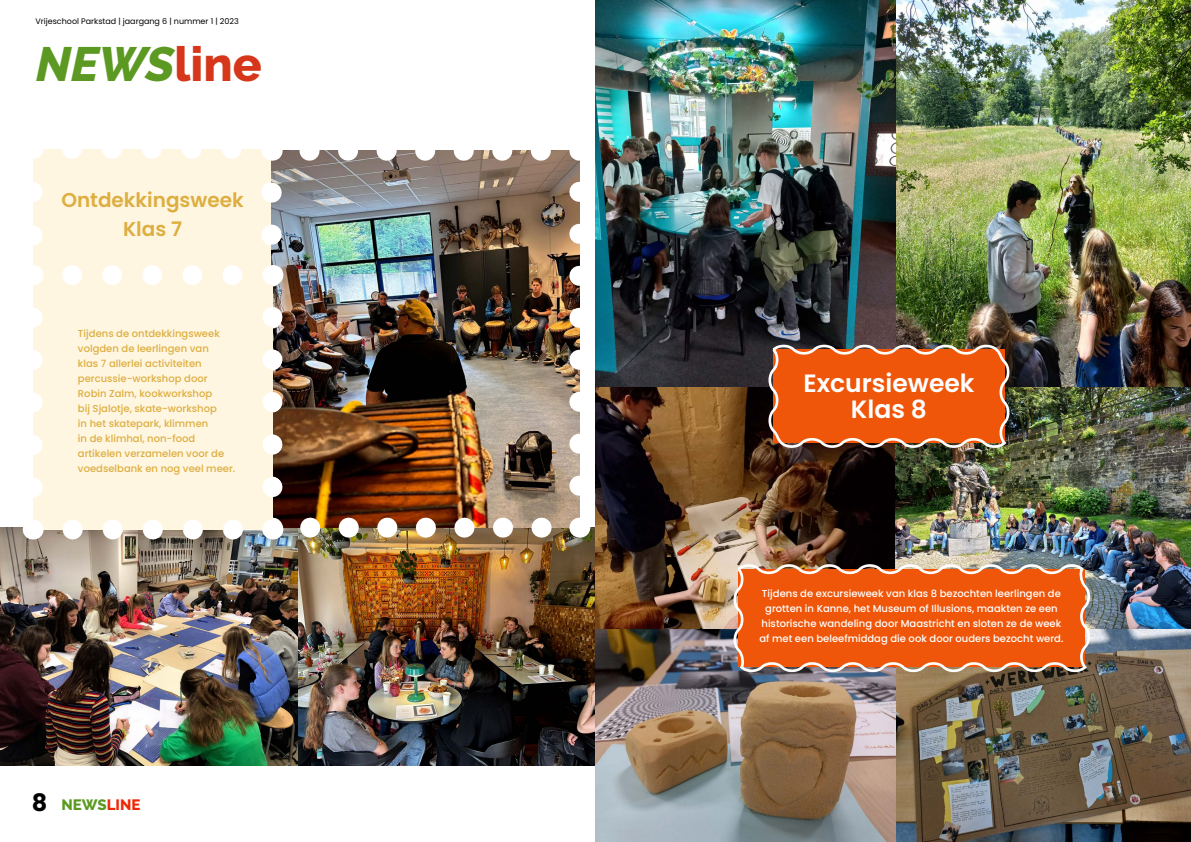
<style>
.page{position:relative;width:1191px;height:842px;background:#fff}
.page>*{position:absolute;margin:0;border:0;box-sizing:border-box;transform-origin:0 0}
.t1{font:italic 800 48px "Raleway";color:#5c9922}
.t2{font:600 25px/26px "Poppins";color:#fff;text-align:center}
.t3{font:700 24px "Poppins";color:#000}
.t4{font:600 20px/29px "Poppins";color:#ddae40;text-align:center}
.t5{font:800 15px "Raleway";color:#5c9922}
.t6{font:500 10px/15px "Poppins";color:#ddae40}
.t7{font:500 10px/15px "Poppins";color:#fff;text-align:center}
.t8{font:8px "Poppins";color:#000}
.s1{font-style:normal;color:#d6371b}
.s2{color:#ec2a09}
</style>
<div class="page">
<img style="left:595px;top:0;width:596px;height:842px">
<div style="left:33px;top:149px;width:238px;height:130px;background:#fff6e1"></div>
<svg style="left:33px;top:192px;width:10px;height:54px"></svg>
<svg style="left:62px;top:149px;width:170px;height:10px"></svg>
<img style="left:278px;top:528px;width:317px;height:238px">
<img style="left:0;top:528px;width:297px;height:237px">
<svg style="left:730px;top:560px;width:363px;height:116px;background:#dd6528"></svg>
<svg style="left:765px;top:341px;width:248px;height:111px;background:#cf5a1e"></svg>
<img style="left:272px;top:151px;width:307px;height:377px">
<img style="left:310px;top:518px;width:250px;height:20px">
<img style="left:569px;top:172px;width:11px;height:314px">
<svg style="left:291px;top:150px;width:250px;height:11px"></svg>
<div style="left:33px;top:275px;width:239px;height:254px;background:#fff6e1"></div>
<svg style="left:33px;top:317px;width:10px;height:181px"></svg>
<svg style="left:73px;top:519px;width:179px;height:20px"></svg>
<svg style="left:62px;top:265px;width:181px;height:20px"></svg>
<svg style="left:33px;top:519px;width:1px;height:20px"></svg>
<svg style="left:272px;top:518px;width:1px;height:21px"></svg>
<img style="left:261px;top:171px;width:21px;height:336px">
<svg style="left:33px;top:265px;width:1px;height:20px"></svg>
<p class="t8" style="left:35px;top:17px;width:205px">Vrijeschool Parkstad | jaargang 6 | nummer 1 | 2023</p>
<h1 class="t1" style="left:36px;top:36px;width:227px">NEWS<span class="s1">line</span></h1>
<h3 class="t4" style="left:61px;top:186px;width:184px">Ontdekkingsweek<br>Klas 7</h3>
<p class="t6" style="left:78px;top:326px;width:159px">Tijdens de ontdekkingsweek volgden de leerlingen van<br>klas 7 allerlei activiteiten percussie-workshop door<br>Robin Zalm, kookworkshop<br>bij Sjalotje, skate-workshop<br>in het skatepark, klimmen<br>in de klimhal, non-food artikelen verzamelen voor de voedselbank en nog veel meer.</p>
<h3 class="t3" style="left:32px;top:789px;width:17px">8</h3>
<h3 class="t5" style="left:62px;top:796px;width:80px">NEWS<span class="s2">LINE</span></h3>
<h2 class="t2" style="left:803px;top:370px;width:173px">Excursieweek<br>Klas 8</h2>
<p class="t7" style="left:759px;top:586px;width:305px">Tijdens de excursieweek van klas 8 bezochten leerlingen de grotten in Kanne, het Museum of Illusions, maakten ze een historische wandeling door Maastricht en sloten ze de week af met een beleefmiddag die ook door ouders bezocht werd.</p>
</div>
